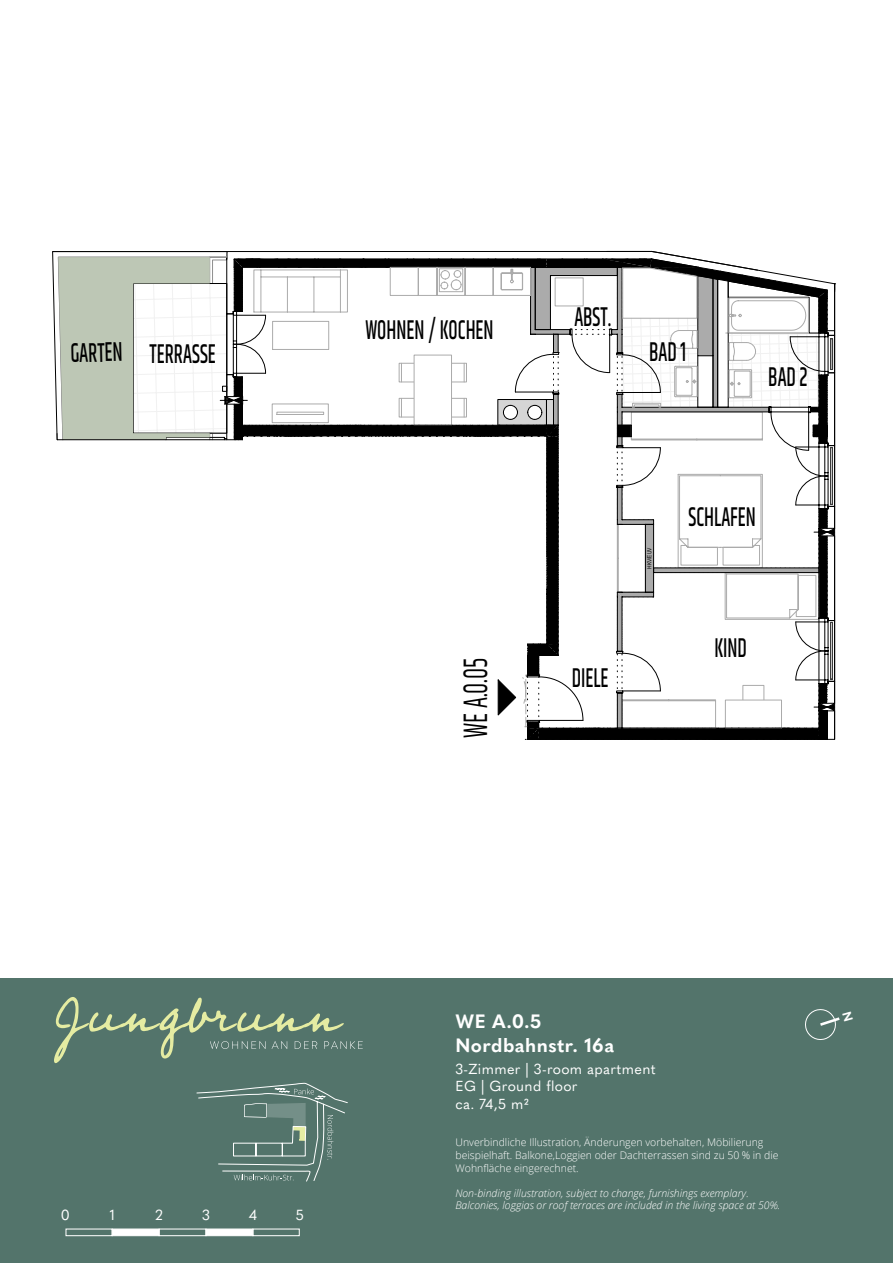
<style>
.page{position:relative;width:893px;height:1263px;background:#fff}
.page>*{position:absolute;margin:0;border:0;box-sizing:border-box;transform-origin:0 0}
.t1{font:34.8px "Khand";color:#000;scale:.71 1}
.t2{font:500 27.6px "Khand";color:#000;scale:.71 1}
.t3{font:700 19.05px/23.7px "Quasimoda";letter-spacing:.025em;color:#fff}
.t4{font:14.4px/17.2px "Quasimoda";letter-spacing:.025em;color:#fff}
.t5{font:300 10.5px/12.6px "Open Sans";color:#fff}
.t6{font:italic 300 10.5px/12.6px "Open Sans";color:#fff}
.t7{font:5.85px "Arial Narrow";color:#000}
</style>
<div class="page">
<div style="left:0;top:978px;width:893px;height:285px;background:#53746b"></div>
<svg style="left:54px;top:997px;width:309px;height:66px"></svg>
<div style="left:65px;top:1228px;width:48px;height:8px;border:1px solid #fff"></div>
<div style="left:159px;top:1228px;width:47px;height:8px;border:1px solid #fff"></div>
<div style="left:252px;top:1228px;width:48px;height:8px;border:1px solid #fff"></div>
<div style="left:112px;top:1228px;width:48px;height:8px;background:#fff;border:1px solid #fff"></div>
<div style="left:205px;top:1228px;width:48px;height:8px;background:#fff;border:1px solid #fff"></div>
<hr style="left:36px;top:40px;width:814px;height:1px;background:#000">
<hr style="left:36px;top:1026px;width:814px;height:1px;background:#000">
<svg style="left:52px;top:251px;width:783px;height:489px"></svg>
<svg style="left:196px;top:1083px;width:152px;height:99px"></svg>
<svg style="left:804px;top:1009px;width:46px;height:31px"></svg>
<h2 class="t2" style="left:70px;top:336px;width:75px;rotate:-1deg">GARTEN</h2>
<h2 class="t2" style="left:150px;top:336px;width:95px">TERRASSE</h2>
<h2 class="t2" style="left:365px;top:313px;width:182px">WOHNEN / KOCHEN</h2>
<h1 class="t1" style="left:455px;top:738px;width:115px;rotate:-90deg">WE A.0.05</h1>
<h2 class="t2" style="left:574px;top:299px;width:54px">ABST.</h2>
<h2 class="t2" style="left:649px;top:335px;width:54px">BAD 1</h2>
<h2 class="t2" style="left:768px;top:359px;width:57px">BAD 2</h2>
<h2 class="t2" style="left:572px;top:660px;width:53px">DIELE</h2>
<p class="t7" style="left:645px;top:569px;width:23px;rotate:-90deg">HKV/EUV</p>
<h2 class="t2" style="left:688px;top:499px;width:96px">SCHLAFEN</h2>
<h2 class="t2" style="left:714px;top:631px;width:47px">KIND</h2>
<h3 class="t4" style="left:61px;top:1205px;width:11px">0</h3>
<h3 class="t4" style="left:110px;top:1205px;width:7px">1</h3>
<h3 class="t4" style="left:155px;top:1205px;width:9px">2</h3>
<h3 class="t4" style="left:202px;top:1205px;width:9px">3</h3>
<h3 class="t4" style="left:249px;top:1205px;width:10px">4</h3>
<h3 class="t4" style="left:296px;top:1205px;width:10px">5</h3>
<h3 class="t3" style="left:455px;top:1008px;width:160px">WE A.0.5<br>Nordbahnstr. 16a</h3>
<h3 class="t4" style="left:455px;top:1059px;width:202px">3-Zimmer | 3-room apartment<br>EG | Ground floor<br>ca. 74,5 m2</h3>
<p class="t5" style="left:455px;top:1136px;width:325px">Unverbindliche Illustration, Änderungen vorbehalten, Möbilierung beispielhaft. Balkone,Loggien oder Dachterrassen sind zu 50 % in die<br>Wohnfläche eingerechnet.</p>
<p class="t6" style="left:455px;top:1186px;width:326px">Non-binding illustration, subject to change, furnishings exemplary.<br>Balconies, loggias or roof terraces are included in the living space at 50%.</p>
</div>
